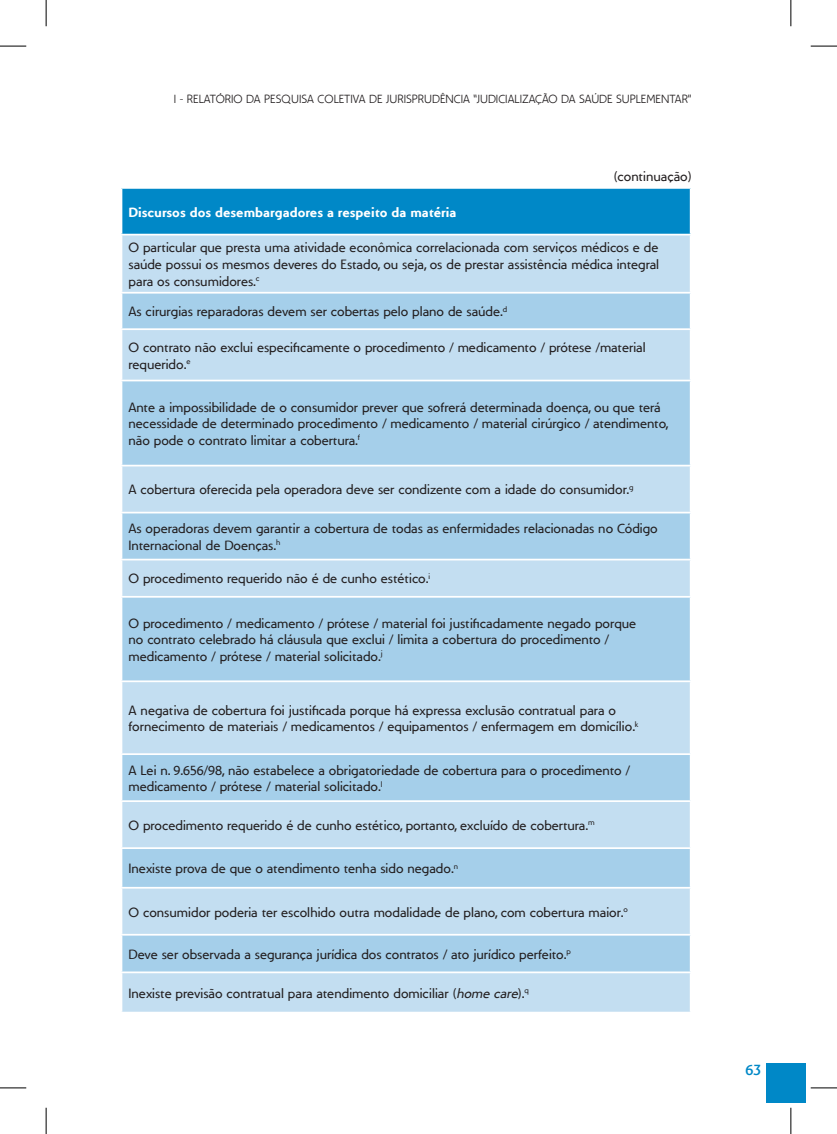
<style>
.page{position:relative;width:837px;height:1134px;background:#fff}
.page>*{position:absolute;margin:0;border:0;box-sizing:border-box;transform-origin:0 0}
.t1{font:600 15.75px "Unimed";color:#0088c7}
.t2{font:14px/16.8px "Unimed";color:#231f20}
.t3{font:700 14px "Unimed";color:#fff}
.t4{font:300 12.25px "Unimed";color:#231f20}
.s1{font-style:italic}
</style>
<div class="page">
<div style="left:765px;top:1063px;width:40px;height:39px;background:#0088c7"></div>
<div style="left:121px;top:188px;width:569px;height:47px;background:#0088c7"></div>
<div style="left:122px;top:235px;width:567px;height:777px;background:#c3def1"></div>
<svg style="left:122px;top:294px;width:567px;height:677px;fill:#a5cfea"></svg>
<hr style="left:121px;top:187px;width:570px;height:2px;background:#fff">
<hr style="left:121px;top:189px;width:1px;height:45px;background:#fff">
<hr style="left:689px;top:189px;width:2px;height:45px;background:#fff">
<hr style="left:121px;top:234px;width:570px;height:1px;background:#fff">
<hr style="left:121px;top:292px;width:570px;height:2px;background:#fff">
<hr style="left:121px;top:328px;width:570px;height:2px;background:#fff">
<hr style="left:121px;top:380px;width:570px;height:1px;background:#fff">
<hr style="left:121px;top:465px;width:570px;height:1px;background:#fff">
<hr style="left:121px;top:512px;width:570px;height:1px;background:#fff">
<hr style="left:121px;top:559px;width:570px;height:1px;background:#fff">
<hr style="left:121px;top:596px;width:570px;height:2px;background:#fff">
<hr style="left:121px;top:680px;width:570px;height:2px;background:#fff">
<hr style="left:121px;top:753px;width:570px;height:2px;background:#fff">
<hr style="left:121px;top:800px;width:570px;height:2px;background:#fff">
<hr style="left:121px;top:847px;width:570px;height:2px;background:#fff">
<hr style="left:121px;top:887px;width:570px;height:2px;background:#fff">
<hr style="left:121px;top:934px;width:570px;height:2px;background:#fff">
<hr style="left:121px;top:971px;width:570px;height:2px;background:#fff">
<svg style="left:0;top:46px;width:26px;height:1px"></svg>
<svg style="left:810px;top:46px;width:26px;height:1px"></svg>
<svg style="left:0;top:1088px;width:26px;height:1px"></svg>
<svg style="left:810px;top:1088px;width:26px;height:1px"></svg>
<svg style="left:46px;top:0;width:1px;height:26px"></svg>
<svg style="left:46px;top:1108px;width:1px;height:26px"></svg>
<svg style="left:790px;top:0;width:1px;height:26px"></svg>
<svg style="left:790px;top:1108px;width:1px;height:26px"></svg>
<p class="t4" style="left:174px;top:93px;width:519px">I - RELATÓRIO DA PESQUISA COLETIVA DE JURISPRUDÊNCIA “JUDICIALIZAÇÃO DA SAÚDE SUPLEMENTAR”</p>
<p class="t2" style="left:613px;top:168px;width:79px">(continuação)</p>
<p class="t3" style="left:128px;top:204px;width:329px">Discursos dos desembargadores a respeito da matéria</p>
<p class="t2" style="left:128px;top:239px;width:532px;text-align:justify">O particular que presta uma atividade econômica correlacionada com serviços médicos e de saúde possui os mesmos deveres do Estado, ou seja, os de prestar assistência médica integral para os consumidores.<sup>c</sup></p>
<p class="t2" style="left:128px;top:303px;width:380px">As cirurgias reparadoras devem ser cobertas pelo plano de saúde.<sup>d</sup></p>
<p class="t2" style="left:128px;top:339px;width:518px">O contrato não exclui especificamente o procedimento / medicamento / prótese /material requerido.<sup>e</sup></p>
<p class="t2" style="left:128px;top:399px;width:541px">Ante a impossibilidade de o consumidor prever que sofrerá determinada doença, ou que terá necessidade de determinado procedimento / medicamento / material cirúrgico / atendimento, não pode o contrato limitar a cobertura.<sup>f</sup></p>
<p class="t2" style="left:128px;top:482px;width:506px">A cobertura oferecida pela operadora deve ser condizente com a idade do consumidor.<sup>g</sup></p>
<p class="t2" style="left:128px;top:520px;width:530px">As operadoras devem garantir a cobertura de todas as enfermidades relacionadas no Código<br>Internacional de Doenças.<sup>h</sup></p>
<p class="t2" style="left:128px;top:571px;width:303px">O procedimento requerido não é de cunho estético.<sup>i</sup></p>
<p class="t2" style="left:128px;top:615px;width:509px">O procedimento / medicamento / prótese / material foi justificadamente negado porque no contrato celebrado há cláusula que exclui / limita a cobertura do procedimento / medicamento / prótese / material solicitado.<sup>j</sup></p>
<p class="t2" style="left:128px;top:702px;width:511px">A negativa de cobertura foi justificada porque há expressa exclusão contratual para o fornecimento de materiais / medicamentos / equipamentos / enfermagem em domicílio.<sup>k</sup></p>
<p class="t2" style="left:128px;top:762px;width:503px">A Lei n. 9.656/98, não estabelece a obrigatoriedade de cobertura para o procedimento / medicamento / prótese / material solicitado.<sup>l</sup></p>
<p class="t2" style="left:128px;top:817px;width:467px">O procedimento requerido é de cunho estético, portanto, excluído de cobertura.<sup>m</sup></p>
<p class="t2" style="left:128px;top:860px;width:331px">Inexiste prova de que o atendimento tenha sido negado.<sup>n</sup></p>
<p class="t2" style="left:128px;top:904px;width:500px">O consumidor poderia ter escolhido outra modalidade de plano, com cobertura maior.<sup>o</sup></p>
<p class="t2" style="left:128px;top:946px;width:443px">Deve ser observada a segurança jurídica dos contratos / ato jurídico perfeito.<sup>p</sup></p>
<p class="t2" style="left:128px;top:985px;width:401px">Inexiste previsão contratual para atendimento domiciliar (<span class="s1">home care</span>).<sup>q</sup></p>
<p class="t1" style="left:745px;top:1061px;width:17px">63</p>
</div>
